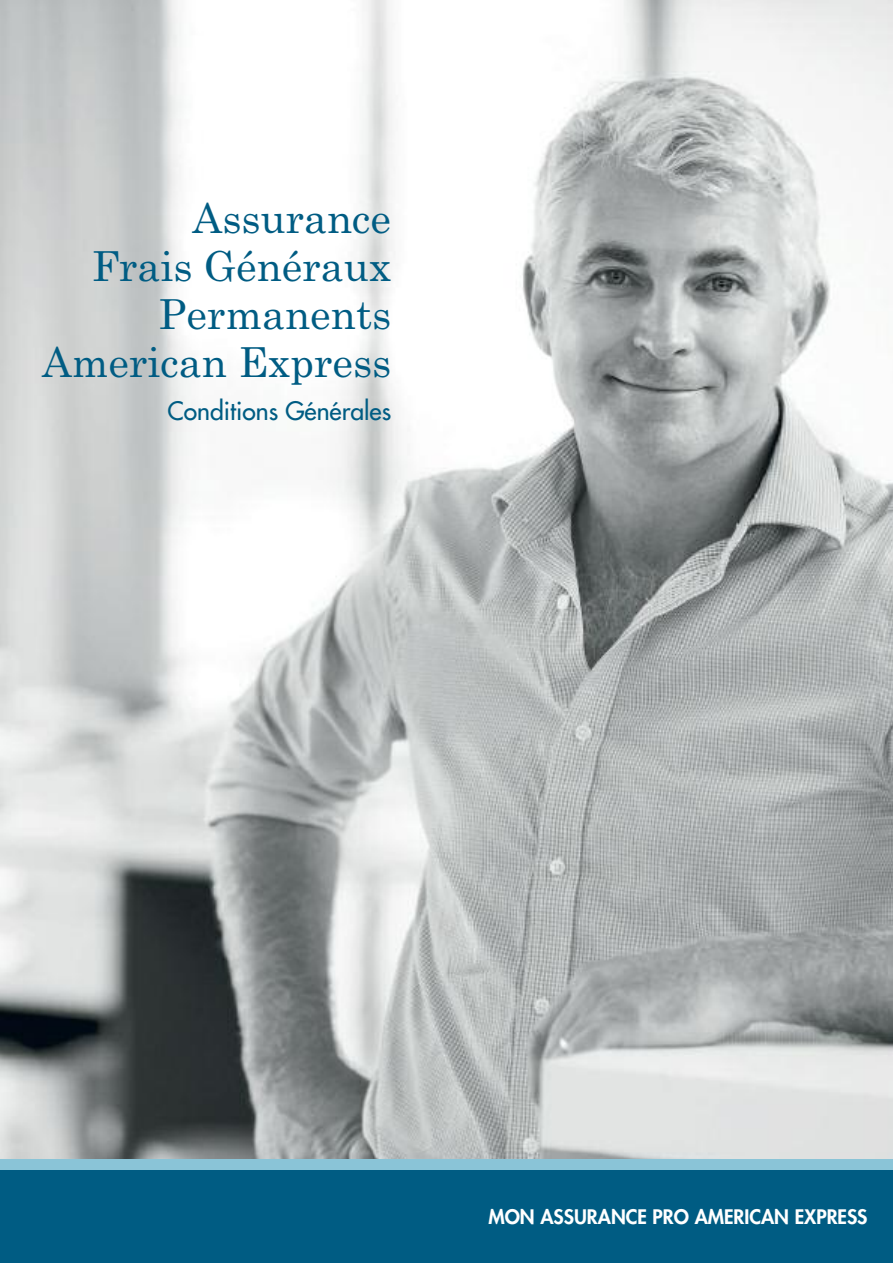
<style>
.page{position:relative;width:893px;height:1263px;background:#005c83}
.page>*{position:absolute;margin:0;border:0;box-sizing:border-box;transform-origin:0 0}
.t1{font:41.25px/48px "Century";color:#005c83;text-align:right}
.t2{font:24.75px "Futura";color:#005c83}
.t3{font:800 19.5px "Futura";color:#fff}
</style>
<div class="page">
<img style="left:0;top:0;width:893px;height:1159px">
<div style="left:0;top:1159px;width:893px;height:10px;background:#8ac4d7"></div>
<p class="t1" style="left:42px;top:194px;width:351px">Assurance<br>Frais Généraux<br>Permanents<br>American Express</p>
<p class="t2" style="left:168px;top:399px;width:225px">Conditions Générales</p>
<p class="t3" style="left:488px;top:1207px;width:381px">MON ASSURANCE PRO AMERICAN EXPRESS</p>
</div>
